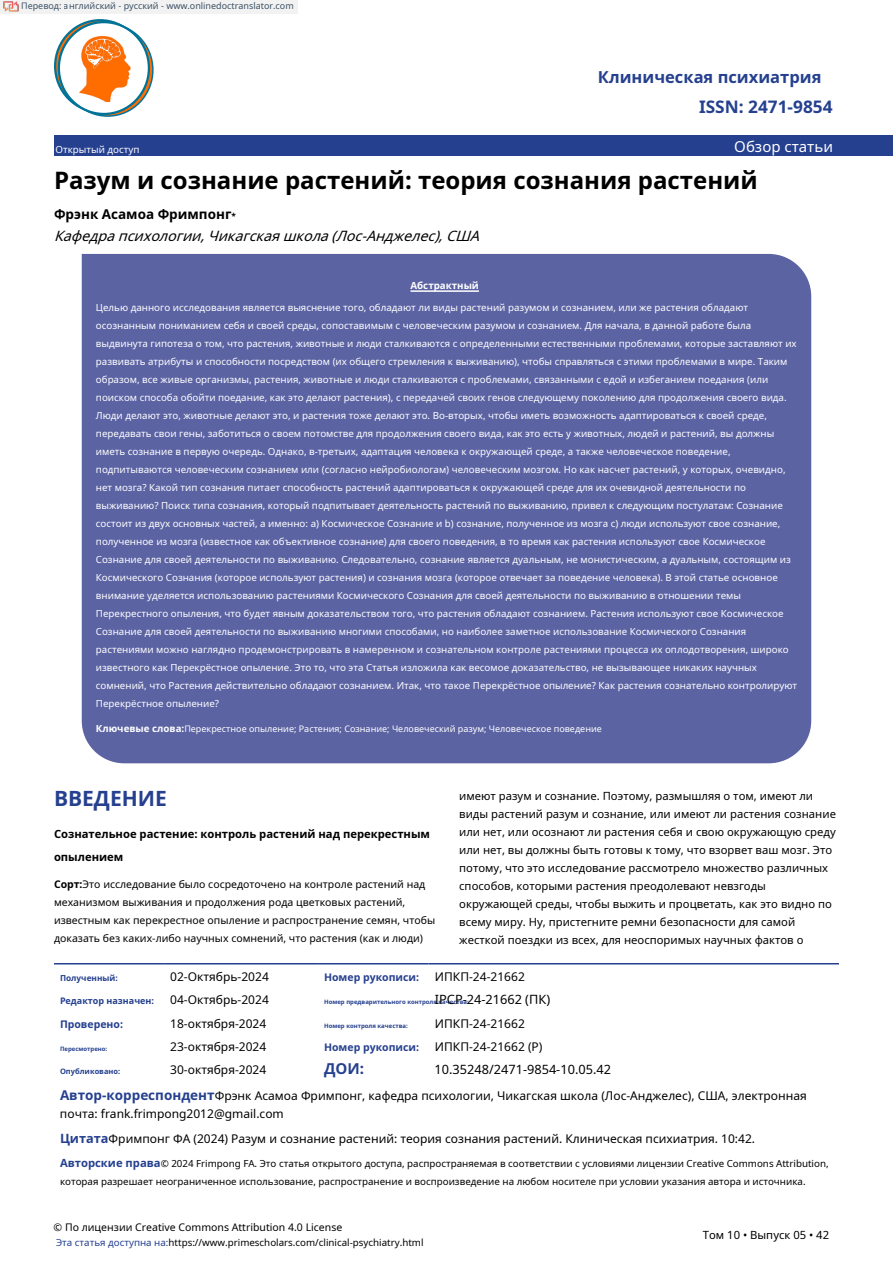
<style>
.page{position:relative;width:893px;height:1263px;background:#fff}
.page>*{position:absolute;margin:0;border:0;box-sizing:border-box;transform-origin:0 0}
.t1{font:700 24px "Noto Sans";color:#000}
.t2{font:700 21px "Noto Sans";color:#25408f}
.t3{font:700 17.25px "Noto Sans";color:#25408f}
.t4{font:700 16.5px "Noto Sans";color:#25408f}
.t5{font:15px "Noto Sans";color:#fff}
.t6{font:700 15px "Noto Sans";color:#25408f}
.t7{font:italic 14.25px "Noto Sans";color:#000}
.t8{font:700 13.5px "Noto Sans";color:#000}
.t9{font:12.75px "Noto Sans";color:#000}
.t10{font:12px/23.2px "Noto Sans";color:#000}
.t11{font:11.25px/18px "Noto Sans";color:#000}
.t12{font:700 11.25px/23.4px "Noto Sans";color:#000}
.t13{font:10.5px/18px "Noto Sans";color:#000}
.t14{font:700 10.5px "Noto Sans";color:#25408f}
.t15{font:9.75px/18px "Noto Sans";color:#fff}
.t16{font:9.75px/18px "Noto Sans";color:#000}
.t17{font:700 9.75px "Noto Sans";color:#fff}
.t18{font:9px "Noto Sans";color:#fff}
.t19{font:9px "Noto Sans";color:rgb(15 43 70/.8)}
.t20{font:700 9px "Noto Sans";color:#25408f}
.t21{font:700 8.25px "Noto Sans";color:#25408f}
.t22{font:700 7.5px "Noto Sans";color:#25408f}
.t23{font:700 6px "Noto Sans";color:#25408f}
.s1{font-size:8.25px}
.s2{font-weight:700;font-size:9.75px}
.s3{font-weight:700}
.s4{font-weight:700;font-size:13.5px;color:#25408f}
.s5{font-weight:700;font-size:12.75px;color:#25408f}
.s6{font-weight:700;font-size:11.25px;color:#25408f}
.s7{color:#25408f}
</style>
<div class="page">
<div style="left:54px;top:135px;width:839px;height:21px;background:#25408f"></div>
<svg style="left:62px;top:24px;width:91px;height:92px"></svg>
<svg style="left:55px;top:20px;width:90px;height:92px"></svg>
<div style="left:59px;top:22px;width:90px;height:92px;background:#fff;border-radius:50%"></div>
<div style="left:58px;top:21px;width:92px;height:94px;border:2px solid #007398;border-radius:50%"></div>
<img style="left:80px;top:35px;width:51px;height:66px">
<hr style="left:54px;top:963px;width:110px;height:1px;background:#25408f">
<hr style="left:164px;top:963px;width:154px;height:1px;background:#25408f">
<hr style="left:318px;top:963px;width:111px;height:1px;background:#25408f">
<hr style="left:429px;top:963px;width:410px;height:1px;background:#25408f">
<div style="left:82px;top:254px;width:729px;height:509px;background:#5b63a3"></div>
<hr style="left:410px;top:290px;width:69px;height:2px;background:#fff">
<div style="left:0;top:0;width:298px;height:14px;background:#f2f2f2"></div>
<img style="left:4px;top:1px;width:15px;height:11px">
<p class="t19" style="left:21px;top:-1px;width:274px">Перевод: английский - русский - www.onlinedoctranslator.com</p>
<h3 class="t4" style="left:598px;top:66px;width:225px">Клиническая психиатрия</h3>
<h3 class="t3" style="left:699px;top:95px;width:135px">ISSN: 2471-9854</h3>
<p class="t15" style="left:55px;top:140px;width:85px">Открытый доступ</p>
<h3 class="t5" style="left:734px;top:136px;width:100px">Обзор статьи</h3>
<h1 class="t1" style="left:54px;top:163px;width:705px">Разум и сознание растений: теория сознания растений</h1>
<h3 class="t8" style="left:54px;top:204px;width:184px">Фрэнк Асамоа Фримпонг<span class="s1">*</span></h3>
<h3 class="t7" style="left:54px;top:226px;width:432px">Кафедрапсихологии,Чикагскаяшкола(Лос-Анджелес),США</h3>
<p class="t17" style="left:410px;top:279px;width:70px">Абстрактный</p>
<p class="t15" style="left:96px;top:299px;width:703px">Целью данного исследования является выяснение того, обладают ли виды растений разумом и сознанием, или же растения обладают осознанным пониманием себя и своей среды, сопоставимым с человеческим разумом и сознанием. Для начала, в данной работе была выдвинута гипотеза о том, что растения, животные и люди сталкиваются с определенными естественными проблемами, которые заставляют их развивать атрибуты и способности посредством (их общего стремления к выживанию), чтобы справляться с этими проблемами в мире. Таким образом, все живые организмы, растения, животные и люди сталкиваются с проблемами, связанными с едой и избеганием поедания (или поиском способа обойти поедание, как это делают растения), с передачей своих генов следующему поколению для продолжения своего вида.<br>Люди делают это, животные делают это, и растения тоже делают это. Во-вторых, чтобы иметь возможность адаптироваться к своей среде, передавать свои гены, заботиться о своем потомстве для продолжения своего вида, как это есть у животных, людей и растений, вы должны иметь сознание в первую очередь. Однако, в-третьих, адаптация человека к окружающей среде, а также человеческое поведение, подпитываются человеческим сознанием или (согласно нейробиологам) человеческим мозгом. Но как насчет растений, у которых, очевидно, нет мозга? Какой тип сознания питает способность растений адаптироваться к окружающей среде для их очевидной деятельности по выживанию? Поиск типа сознания, который подпитывает деятельность растений по выживанию, привел к следующим постулатам: Сознание состоит из двух основных частей, а именно: a) Космическое Сознание и b) сознание, полученное из мозга c) люди используют свое сознание, полученное из мозга (известное как объективное сознание) для своего поведения, в то время как растения используют свое Космическое Сознание для своей деятельности по выживанию. Следовательно, сознание является дуальным, не монистическим, а дуальным, состоящим из Космического Сознания (которое используют растения) и сознания мозга (которое отвечает за поведение человека). В этой статье основное внимание уделяется использованию растениями Космического Сознания для своей деятельности по выживанию в отношении темы Перекрестного опыления, что будет явным доказательством того, что растения обладают сознанием. Растения используют свое Космическое Сознание для своей деятельности по выживанию многими способами, но наиболее заметное использование Космического Сознания растениями можно наглядно продемонстрировать в намеренном и сознательном контроле растениями процесса их оплодотворения, широко известного как Перекрёстное опыление. Это то, что эта Статья изложила как весомое доказательство, не вызывающее никаких научных сомнений, что Растения действительно обладают сознанием. Итак, что такое Перекрёстное опыление? Как растения сознательно контролируют Перекрёстное опыление?</p>
<p class="t18" style="left:96px;top:722px;width:508px"><span class="s2">Ключевые слова:</span>Перекрестное опыление; Растения; Сознание; Человеческий разум; Человеческое поведение</p>
<h2 class="t2" style="left:54px;top:783px;width:114px">ВВЕДЕНИЕ</h2>
<p class="t11" style="left:459px;top:787px;width:378px">имеют разум и сознание. Поэтому, размышляя о том, имеют ли виды растений разум и сознание, или имеют ли растения сознание или нет, или осознают ли растения себя и свою окружающую среду или нет, вы должны быть готовы к тому, что взорвет ваш мозг. Это потому, что это исследование рассмотрело множество различных способов, которыми растения преодолевают невзгоды окружающей среды, чтобы выжить и процветать, как это видно по всему миру. Ну, пристегните ремни безопасности для самой жесткой поездки из всех, для неоспоримых научных фактов о</p>
<p class="t12" style="left:54px;top:821px;width:378px">Сознательное растение: контроль растений над перекрестным опылением</p>
<p class="t13" style="left:54px;top:874px;width:383px"><span class="s3">Сорт:</span>Это исследование было сосредоточено на контроле растений над механизмом выживания и продолжения рода цветковых растений, известным как перекрестное опыление и распространение семян, чтобы доказать без каких-либо научных сомнений, что растения (как и люди)</p>
<p class="t21" style="left:60px;top:972px;width:59px">Полученный:</p>
<p class="t20" style="left:60px;top:995px;width:96px">Редактор назначен:</p>
<p class="t14" style="left:60px;top:1016px;width:65px">Проверено:</p>
<p class="t23" style="left:60px;top:1044px;width:49px">Пересмотрено:</p>
<p class="t22" style="left:60px;top:1066px;width:62px">Опубликовано:</p>
<p class="t10" style="left:170px;top:965px;width:100px">02-Октябрь-2024<br>04-Октябрь-2024<br>18-октября-2024<br>23-октября-2024<br>30-октября-2024</p>
<p class="t14" style="left:324px;top:970px;width:96px">Номер рукописи:</p>
<p class="t10" style="left:435px;top:965px;width:91px">ИПКП-24-21662</p>
<h3 class="t9" style="left:435px;top:990px;width:117px">IPCP-24-21662 (ПК)</h3>
<p class="t10" style="left:435px;top:1011px;width:109px">ИПКП-24-21662<br>ИПКП-24-21662 (Р)</p>
<h3 class="t9" style="left:435px;top:1060px;width:178px">10.35248/2471-9854-10.05.42</h3>
<p class="t10" style="left:60px;top:1086px;width:748px;line-height:18px"><span class="s4">Автор-корреспондент</span>Фрэнк Асамоа Фримпонг, кафедра психологии, Чикагская школа (Лос-Анджелес), США, электронная почта: frank.frimpong2012@gmail.com</p>
<p class="t10" style="left:60px;top:1126px;width:697px"><span class="s5">Цитата</span>Фримпонг ФА (2024) Разум и сознание растений: теория сознания растений. Клиническая психиатрия. 10:42.</p>
<p class="t16" style="left:60px;top:1154px;width:770px"><span class="s6">Авторские права</span>© 2024 Frimpong FA. Это статья открытого доступа, распространяемая в соответствии с условиями лицензии Creative Commons Attribution, которая разрешает неограниченное использование, распространение и воспроизведение на любом носителе при условии указания автора и источника.</p>
<p class="t13" style="left:54px;top:1218px;width:290px">© По лицензии Creative Commons Attribution 4.0 License</p>
<p class="t16" style="left:56px;top:1233px;width:369px"><span class="s7">Эта статья доступна на:</span>https://www.primescholars.com/clinical-psychiatry.html</p>
<p class="t23" style="left:324px;top:998px;width:146px">Номер предварительного контроля качества:</p>
<p class="t23" style="left:324px;top:1021px;width:85px">Номер контроля качества:</p>
<p class="t14" style="left:324px;top:1039px;width:96px">Номер рукописи:</p>
<h3 class="t6" style="left:324px;top:1058px;width:42px">ДОИ:</h3>
<p class="t11" style="left:703px;top:1225px;width:128px">Том 10 • Выпуск 05 • 42</p>
</div>
